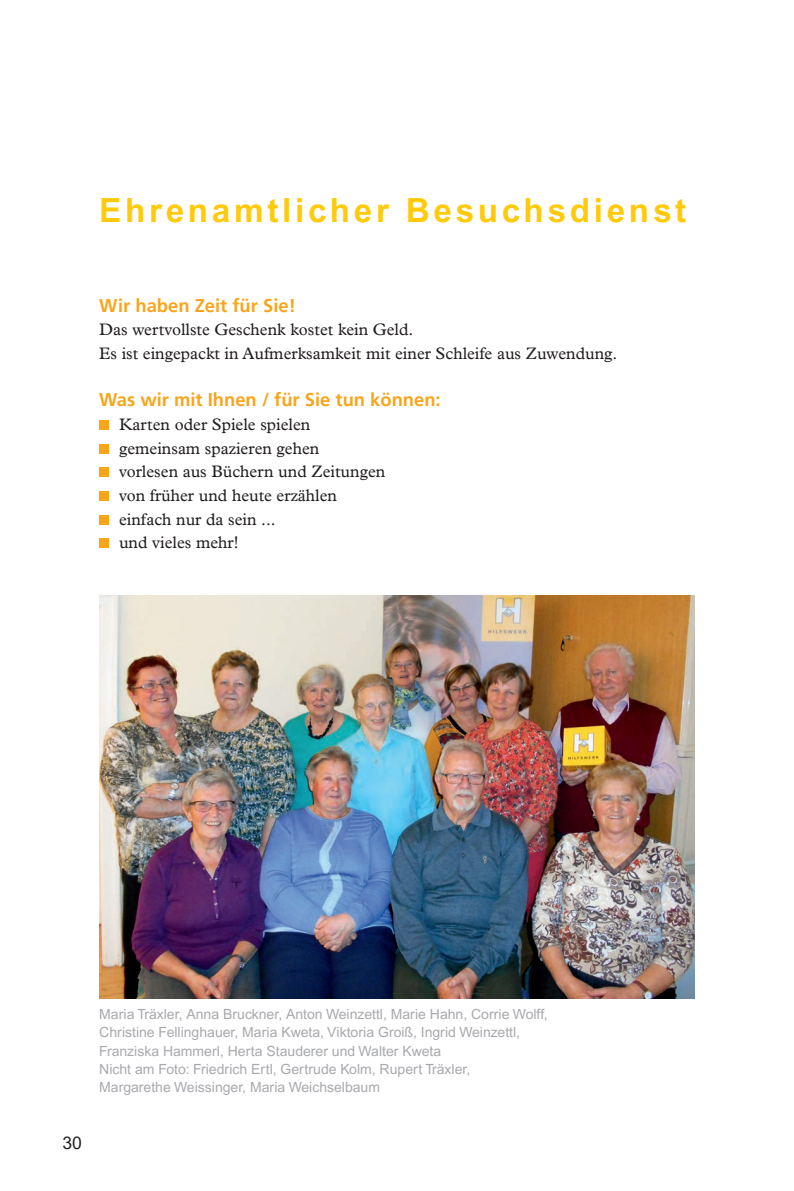
<style>
.page{position:relative;width:794px;height:1191px;background:#fff}
.page>*{position:absolute;margin:0;border:0;box-sizing:border-box;transform-origin:0 0}
.t1{font:700 33.25px "Arial";letter-spacing:.11em;color:#feca0a}
.t2{font:700 18.38px "Frutiger";color:#f9a51b}
.t3{font:17.5px "Arial";color:#231f20}
.t4{font:16.62px/23.6px "Plantin";color:#231f20}
.t5{font:14px/18.4px "Arial";color:#a8a9ad}
</style>
<div class="page">
<div style="left:99px;top:420px;width:10px;height:10px;background:#f9a51b"></div>
<div style="left:99px;top:443px;width:10px;height:10px;background:#f9a51b"></div>
<div style="left:99px;top:467px;width:10px;height:10px;background:#f9a51b"></div>
<div style="left:99px;top:491px;width:10px;height:10px;background:#f9a51b"></div>
<div style="left:99px;top:514px;width:10px;height:10px;background:#f9a51b"></div>
<div style="left:99px;top:538px;width:10px;height:10px;background:#f9a51b"></div>
<img style="left:99px;top:595px;width:595px;height:403px">
<h1 class="t1" style="left:99px;top:191px;width:588px">Ehrenamtlicher Besuchsdienst</h1>
<h2 class="t2" style="left:99px;top:294px;width:198px">Wir haben Zeit für Sie!</h2>
<p class="t4" style="left:99px;top:318px;width:520px">Das wertvollste Geschenk kostet kein Geld.<br>Es ist eingepackt in Aufmerksamkeit mit einer Schleife aus Zuwendung.</p>
<h2 class="t2" style="left:99px;top:389px;width:343px">Was wir mit Ihnen / für Sie tun können:</h2>
<p class="t4" style="left:119px;top:412px;width:268px">Karten oder Spiele spielen gemeinsam spazieren gehen<br>vorlesen aus Büchern und Zeitungen von früher und heute erzählen einfach nur da sein ...<br>und vieles mehr!</p>
<p class="t3" style="left:62px;top:1132px;width:21px">30</p>
<p class="t5" style="left:99px;top:1005px;width:450px">Maria Träxler, Anna Bruckner, Anton Weinzettl, Marie Hahn, Corrie Wolff, Christine Fellinghauer, Maria Kweta, Viktoria Groiß, Ingrid Weinzettl, Franziska Hammerl, Herta Stauderer und Walter Kweta<br>Nicht am Foto: Friedrich Ertl, Gertrude Kolm, Rupert Träxler,<br>Margarethe Weissinger, Maria Weichselbaum</p>
</div>
